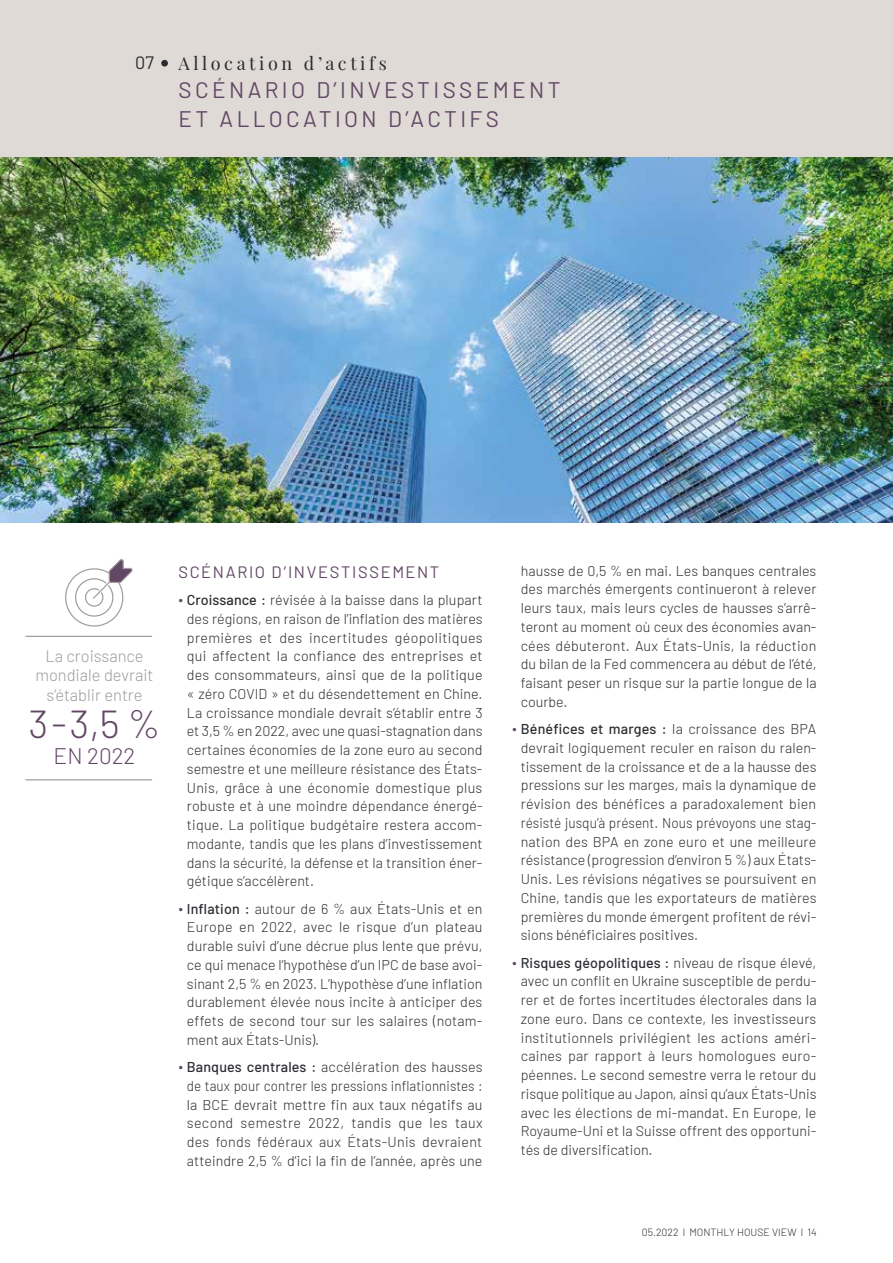
<style>
.page{position:relative;width:893px;height:1263px;background:#fff}
.page>*{position:absolute;margin:0;border:0;box-sizing:border-box;transform-origin:0 0}
.t1{font:300 39px "Barlow";color:#624865}
.t2{font:22.5px/28.5px "Barlow";letter-spacing:.15em;color:#624865}
.t3{font:300 22.5px "Barlow";color:#624865}
.t4{font:18px "Playfair Display";letter-spacing:.2em;color:#2a2c30}
.t5{font:18px "Barlow";color:#2a2c30}
.t6{font:300 16.5px/19.5px "Barlow";color:#9d9d9c;text-align:center}
.t7{font:16.5px "Barlow";letter-spacing:.1em;color:#624865}
.t8{font:300 14.25px/18.8px "Barlow";color:#2a2c30;text-align:justify}
.t9{font:300 10.5px "Barlow";color:#2a2c30}
.s1{font-family:"Garamond";font-weight:400;font-size:13.5px;color:#624865}
.s2{font-weight:500}
</style>
<div class="page">
<img style="left:0;top:156px;width:893px;height:366px">
<hr style="left:25px;top:636px;width:127px;height:1px;background:#9d9d9c">
<hr style="left:25px;top:779px;width:127px;height:1px;background:#9d9d9c">
<svg style="left:65px;top:559px;width:68px;height:68px"></svg>
<div style="left:0;top:0;width:893px;height:156px;background:#dfdad5"></div>
<div style="left:161px;top:60px;width:7px;height:7px;background:#2a2c30;border-radius:50%"></div>
<p class="t5" style="left:135px;top:50px;width:20px">07</p>
<p class="t4" style="left:179px;top:49px;width:210px">Allocation d’actifs</p>
<h2 class="t2" style="left:179px;top:74px;width:383px">SCÉNARIO D’INVESTISSEMENT<br>ET ALLOCATION D’ACTIFS</h2>
<p class="t6" style="left:36px;top:645px;width:119px">La croissance mondiale devrait s’établir entre</p>
<h1 class="t1" style="left:28px;top:696px;width:134px">3-3,5 %</h1>
<h2 class="t3" style="left:54px;top:739px;width:83px">EN 2022</h2>
<p class="t7" style="left:178px;top:560px;width:262px">SCÉNARIO D’INVESTISSEMENT</p>
<p class="t8" style="left:187px;top:589px;width:297px;text-indent:-9px"><span class="s1">•</span> <span class="s2">Croissance :</span> révisée à la baisse dans la plupart des régions, en raison de l’inflation des matières premières et des incertitudes géopolitiques qui affectent la confiance des entreprises et des consommateurs, ainsi que de la politique « zéro COVID » et du désendettement en Chine.<br>La croissance mondiale devrait s’établir entre 3 et 3,5 % en 2022, avec une quasi-stagnation dans certaines économies de la zone euro au second semestre et une meilleure résistance des États-Unis, grâce à une économie domestique plus robuste et à une moindre dépendance énergé&shy;tique. La politique budgétaire restera accom&shy;modante, tandis que les plans d’investissement dans la sécurité, la défense et la transition éner&shy;gétique s’accélèrent.</p>
<p class="t8" style="left:187px;top:898px;width:297px;text-indent:-9px"><span class="s1">•</span> <span class="s2">Inflation :</span> autour de 6 % aux États-Unis et en Europe en 2022, avec le risque d’un plateau durable suivi d’une décrue plus lente que prévu, ce qui menace l’hypothèse d’un IPC de base avoi&shy;sinant 2,5 % en 2023. L’hypothèse d’une inflation durablement élevée nous incite à anticiper des effets de second tour sur les salaires (notam&shy;ment aux États-Unis).</p>
<p class="t8" style="left:178px;top:1056px;width:306px;text-align:center"><span class="s1">•</span> <span class="s2">Banques centrales :</span> accélération des hausses de taux pour contrer les pressions inflationnistes : la BCE devrait mettre fin aux taux négatifs au second semestre 2022, tandis que les taux des fonds fédéraux aux États-Unis devraient atteindre 2,5 % d’ici la fin de l’année, après une</p>
<p class="t8" style="left:521px;top:560px;width:297px">hausse de 0,5 % en mai. Les banques centrales des marchés émergents continueront à relever leurs taux, mais leurs cycles de hausses s’arrê&shy;teront au moment où ceux des économies avan&shy;cées débuteront. Aux États-Unis, la réduction du bilan de la Fed commencera au début de l’été, faisant peser un risque sur la partie longue de la courbe.</p>
<p class="t8" style="left:521px;top:718px;width:297px;text-indent:-9px"><span class="s1">•</span> <span class="s2">Bénéfices et marges :</span> la croissance des BPA devrait logiquement reculer en raison du ralen&shy;tissement de la croissance et de a la hausse des pressions sur les marges, mais la dynamique de révision des bénéfices a paradoxalement bien résisté jusqu’à présent. Nous prévoyons une stag&shy;nation des BPA en zone euro et une meilleure résistance (progression d’environ 5 %) aux États-Unis. Les révisions négatives se poursuivent en Chine, tandis que les exportateurs de matières premières du monde émergent profitent de révi&shy;sions bénéficiaires positives.</p>
<p class="t8" style="left:521px;top:952px;width:297px;text-indent:-9px"><span class="s1">•</span> <span class="s2">Risques géopolitiques :</span> niveau de risque élevé, avec un conflit en Ukraine susceptible de perdu&shy;rer et de fortes incertitudes électorales dans la zone euro. Dans ce contexte, les investisseurs institutionnels privilégient les actions améri&shy;caines par rapport à leurs homologues euro&shy;péennes. Le second semestre verra le retour du risque politique au Japon, ainsi qu’aux États-Unis avec les élections de mi-mandat. En Europe, le Royaume-Uni et la Suisse offrent des opportuni&shy;tés de diversification.</p>
<p class="t9" style="left:642px;top:1225px;width:176px">05.2022 l MONTHLY HOUSE VIEW l 14</p>
</div>
